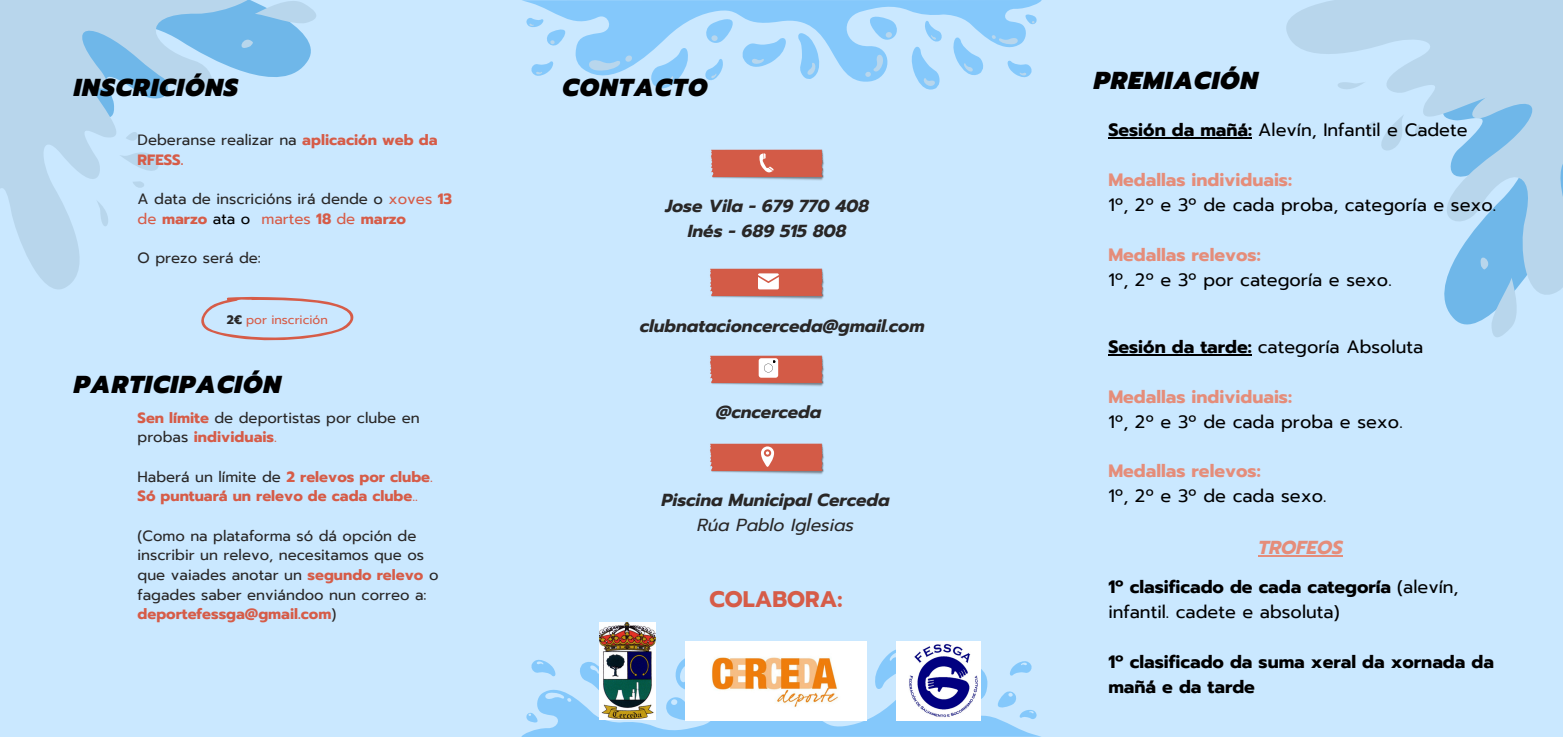
<style>
.page{position:relative;width:1563px;height:737px;background:#cae8ff}
.page>*{position:absolute;margin:0;border:0;box-sizing:border-box;transform-origin:0 0}
.t1{font:italic 900 24.41px "Prompt";letter-spacing:.045em;color:#000}
.t2{font:700 22.49px "Prompt";color:#d65c48}
.t3{font:italic 700 18.72px "Prompt";color:#e58d7a}
.t4{font:17.85px/24.9px "Prompt";color:#000}
.t5{font:700 17.85px/24.9px "Prompt";color:#000}
.t6{font:italic 700 17.41px/24.9px "Prompt";color:#292727;text-align:center}
.t7{font:14.88px/19.7px "Prompt";color:#292727}
.t8{font:700 14.88px/19.7px "Prompt";color:#d65c48}
.t9{font:12.34px "Prompt";color:#d65c48}
.s1{font-weight:400;color:#292727}
.s2{color:#d65c48}
.s3{font-weight:700;color:#d65c48}
.s4{color:#000}
.s5{font-weight:700;color:#292727}
.s6{font-weight:400}
.s7{font-weight:700}
.s8{font-weight:700;color:#e58d7a}
</style>
<div class="page">
<svg style="left:522px;top:0;width:519px;height:82px;fill:#8bcbfb"></svg>
<svg style="left:868px;top:14px;width:30px;height:27px"></svg>
<svg style="left:865px;top:52px;width:19px;height:25px"></svg>
<svg style="left:584px;top:55px;width:48px;height:17px"></svg>
<svg style="left:797px;top:32px;width:28px;height:49px"></svg>
<svg style="left:649px;top:46px;width:39px;height:43px"></svg>
<svg style="left:1024px;top:13px;width:13px;height:12px"></svg>
<svg style="left:526px;top:17px;width:41px;height:30px"></svg>
<svg style="left:952px;top:36px;width:33px;height:46px"></svg>
<svg style="left:530px;top:61px;width:24px;height:19px"></svg>
<svg style="left:911px;top:20px;width:32px;height:70px"></svg>
<svg style="left:991px;top:35px;width:29px;height:10px"></svg>
<svg style="left:1007px;top:60px;width:25px;height:22px"></svg>
<svg style="left:704px;top:16px;width:83px;height:66px"></svg>
<svg style="left:521px;top:648px;width:520px;height:89px"></svg>
<svg style="left:665px;top:696px;width:30px;height:27px"></svg>
<svg style="left:679px;top:660px;width:7px;height:25px"></svg>
<svg style="left:828px;top:720px;width:30px;height:1px"></svg>
<svg style="left:874px;top:647px;width:23px;height:44px"></svg>
<svg style="left:526px;top:712px;width:12px;height:12px"></svg>
<svg style="left:996px;top:690px;width:41px;height:30px"></svg>
<svg style="left:578px;top:654px;width:21px;height:47px"></svg>
<svg style="left:1009px;top:657px;width:23px;height:19px"></svg>
<svg style="left:542px;top:692px;width:29px;height:10px"></svg>
<svg style="left:530px;top:655px;width:26px;height:22px"></svg>
<svg style="left:0;top:0;width:309px;height:341px"></svg>
<svg style="left:0;top:227px;width:20px;height:57px"></svg>
<svg style="left:77px;top:120px;width:120px;height:122px"></svg>
<svg style="left:229px;top:0;width:87px;height:59px;background:#89c3ec"></svg>
<svg style="left:180px;top:61px;width:25px;height:17px"></svg>
<svg style="left:33px;top:248px;width:6px;height:5px"></svg>
<svg style="left:36px;top:259px;width:18px;height:18px"></svg>
<svg style="left:1286px;top:0;width:277px;height:325px"></svg>
<svg style="left:1466px;top:277px;width:72px;height:60px"></svg>
<svg style="left:1349px;top:114px;width:84px;height:72px"></svg>
<svg style="left:1323px;top:58px;width:43px;height:42px"></svg>
<svg style="left:1471px;top:244px;width:24px;height:27px"></svg>
<svg style="left:1460px;top:194px;width:22px;height:22px"></svg>
<svg style="left:1326px;top:9px;width:6px;height:5px"></svg>
<svg style="left:1300px;top:8px;width:19px;height:17px"></svg>
<svg style="left:201px;top:297px;width:153px;height:43px"></svg>
<img style="left:710px;top:269px;width:114px;height:31px">
<svg style="left:758px;top:273px;width:21px;height:16px"></svg>
<img style="left:711px;top:149px;width:113px;height:32px">
<svg style="left:759px;top:153px;width:14px;height:20px"></svg>
<img style="left:710px;top:355px;width:114px;height:32px">
<div style="left:758px;top:358px;width:20px;height:20px;background:#fff;border-radius:3px"></div>
<svg style="left:764px;top:360px;width:11px;height:12px"></svg>
<img style="left:710px;top:443px;width:114px;height:32px">
<svg style="left:761px;top:446px;width:13px;height:21px"></svg>
<img style="left:599px;top:622px;width:56px;height:98px">
<img style="left:686px;top:641px;width:180px;height:79px">
<img style="left:897px;top:641px;width:83px;height:79px">
<hr style="left:1108px;top:137px;width:144px;height:2px;background:#000">
<hr style="left:1108px;top:354px;width:143px;height:1px;background:#000">
<hr style="left:1258px;top:555px;width:84px;height:2px;background:#e58d7a">
<p class="t1" style="left:74px;top:70px;width:166px">INSCRICIÓNS</p>
<p class="t8" style="left:138px;top:131px;width:301px"><span class="s1">Deberanse realizar na</span> aplicación web da<br>RFESS.</p>
<h3 class="t7" style="left:138px;top:190px;width:316px">A data de inscricións irá dende o <span class="s2">xoves</span> <span class="s3">13 </span><span class="s2">de</span> <span class="s3">marzo</span> <span class="s4">ata o</span> <span class="s2">martes</span> <span class="s3">18</span> <span class="s2">de</span> <span class="s3">marzo</span></h3>
<p class="t7" style="left:138px;top:249px;width:125px">O prezo será de:</p>
<p class="t9" style="left:227px;top:311px;width:102px"><span class="s5">2€</span> por inscrición</p>
<h3 class="t1" style="left:74px;top:367px;width:209px">PARTICIPACIÓN</h3>
<p class="t7" style="left:138px;top:408px;width:284px"><span class="s3">Sen límite</span> de deportistas por clube en probas <span class="s3">individuais</span><span class="s2">.</span></p>
<p class="t8" style="left:138px;top:467px;width:297px"><span class="s1">Haberá un límite de</span> 2 relevos por clube<span class="s6">.<br></span>Só puntuará un relevo de cada clube<span class="s6">..</span></p>
<h3 class="t7" style="left:138px;top:526px;width:302px">(Como na plataforma só dá opción de inscribir un relevo, necesitamos que os que vaiades anotar un <span class="s3">segundo relevo</span> o fagades saber enviándoo nun correo a: <span class="s3">deportefessga@gmail.com</span>)</h3>
<p class="t1" style="left:562px;top:70px;width:146px">CONTACTO</p>
<h1 class="t6" style="left:665px;top:194px;width:205px">Jose Vila - 679 770 408<br>Inés - 689 515 808</h1>
<p class="t6" style="left:640px;top:313px;width:286px">clubnatacioncerceda@gmail.com</p>
<p class="t6" style="left:716px;top:400px;width:107px">@cncerceda</p>
<h1 class="t6" style="left:661px;top:488px;width:230px">Piscina Municipal Cerceda<br><span class="s6">Rúa Pablo Iglesias</span></h1>
<p class="t2" style="left:709px;top:582px;width:134px">COLABORA:</p>
<h5 class="t1" style="left:1093px;top:63px;width:166px">PREMIACIÓN</h5>
<h5 class="t4" style="left:1108px;top:118px;width:361px"><span class="s7">Sesión da mañá:</span> Alevín, Infantil e Cadete</h5>
<h5 class="t4" style="left:1108px;top:168px;width:389px"><span class="s8">Medallas individuais:<br></span>1º, 2º e 3º de cada proba, categoría e sexo.</h5>
<p class="t4" style="left:1108px;top:242px;width:285px"><span class="s8">Medallas relevos:<br></span>1º, 2º e 3º por categoría e sexo.</p>
<h5 class="t4" style="left:1108px;top:334px;width:316px"><span class="s7">Sesión da tarde:</span> categoría Absoluta</h5>
<h5 class="t4" style="left:1108px;top:384px;width:296px"><span class="s8">Medallas individuais:<br></span>1º, 2º e 3º de cada proba e sexo.</h5>
<h5 class="t4" style="left:1108px;top:459px;width:219px"><span class="s8">Medallas relevos:<br></span>1º, 2º e 3º de cada sexo.</h5>
<p class="t3" style="left:1258px;top:534px;width:86px">TROFEOS</p>
<h1 class="t4" style="left:1108px;top:574px;width:352px"><span class="s7">1º clasificado de cada categoría</span> (alevín, infantil. cadete e absoluta)</h1>
<p class="t5" style="left:1108px;top:649px;width:387px">1º clasificado da suma xeral da xornada da mañá e da tarde</p>
</div>
